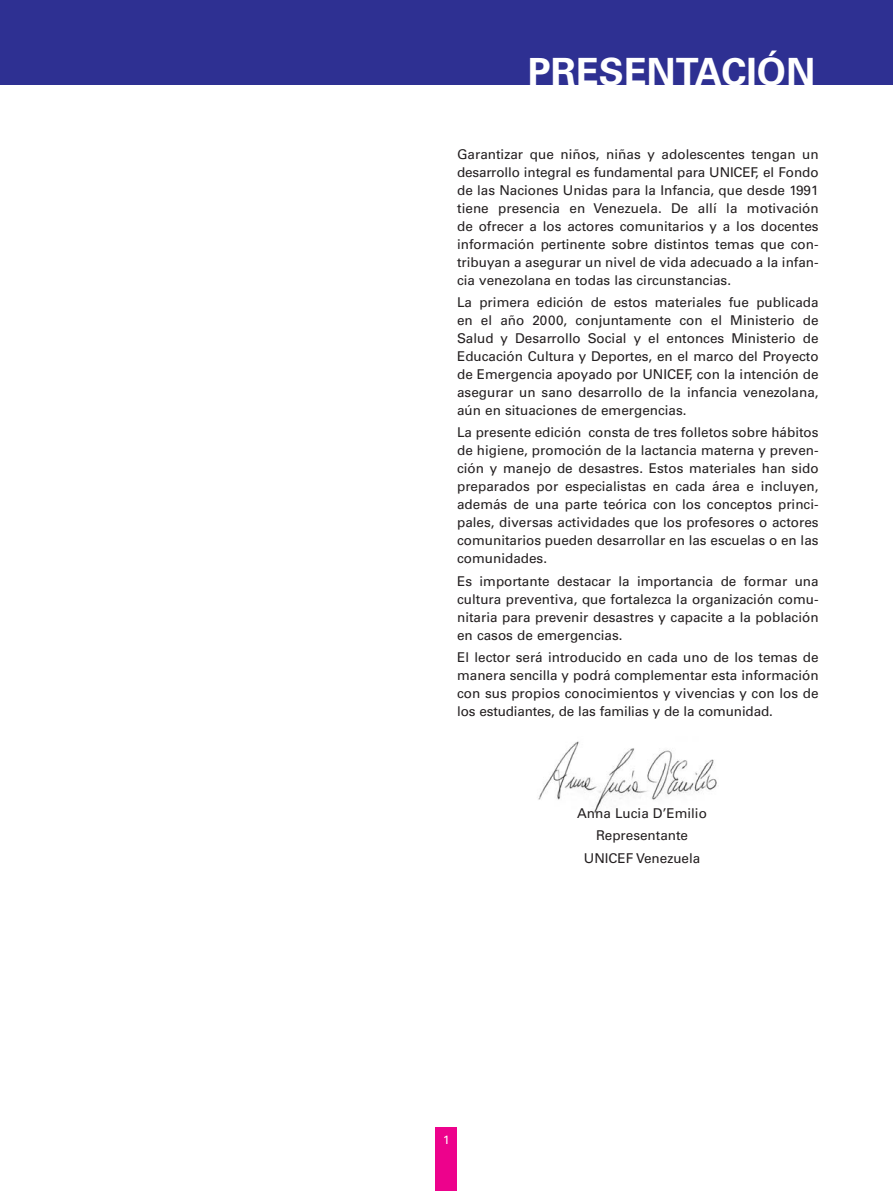
<style>
.page{position:relative;width:893px;height:1191px;background:#fff}
.page>*{position:absolute;margin:0;border:0;box-sizing:border-box;transform-origin:0 0}
.t1{font:700 37.5px "Univers";color:#fff}
.t2{font:13.5px/18px "Univers";color:#231f20;text-align:justify}
.t3{font:12px "Univers";color:#fff}
</style>
<div class="page">
<div style="left:436px;top:1127px;width:21px;height:64px;background:#ed028c"></div>
<div style="left:0;top:0;width:893px;height:85px;background:#2e3092"></div>
<img style="left:538px;top:741px;width:179px;height:73px">
<h1 class="t1" style="left:528px;top:58px;width:289px">PRESENTACIÓN</h1>
<p class="t2" style="left:457px;top:146px;width:363px">Garantizar que niños, niñas y adolescentes tengan un desarrollo integral es fundamental para UNICEF, el Fondo de las Naciones Unidas para la Infancia, que desde 1991 tiene presencia en Venezuela. De allí la motivación de ofrecer a los actores comunitarios y a los docentes información pertinente sobre distintos temas que con&shy;tribuyan a asegurar un nivel de vida adecuado a la infan&shy;cia venezolana en todas las circunstancias.</p>
<p class="t2" style="left:457px;top:294px;width:363px">La primera edición de estos materiales fue publicada en el año 2000, conjuntamente con el Ministerio de Salud y Desarrollo Social y el entonces Ministerio de Educación Cultura y Deportes, en el marco del Proyecto de Emergencia apoyado por UNICEF, con la intención de asegurar un sano desarrollo de la infancia venezolana, aún en situaciones de emergencias.</p>
<p class="t2" style="left:457px;top:424px;width:363px">La presente edición consta de tres folletos sobre hábitos de higiene, promoción de la lactancia materna y preven&shy;ción y manejo de desastres. Estos materiales han sido preparados por especialistas en cada área e incluyen, además de una parte teórica con los conceptos princi&shy;pales, diversas actividades que los profesores o actores comunitarios pueden desarrollar en las escuelas o en las comunidades.</p>
<p class="t2" style="left:457px;top:573px;width:363px">Es importante destacar la importancia de formar una cultura preventiva, que fortalezca la organización comu&shy;nitaria para prevenir desastres y capacite a la población en casos de emergencias.</p>
<p class="t2" style="left:457px;top:649px;width:363px">El lector será introducido en cada uno de los temas de manera sencilla y podrá complementar esta información con sus propios conocimientos y vivencias y con los de los estudiantes, de las familias y de la comunidad.</p>
<p class="t2" style="left:577px;top:803px;width:131px;line-height:22.5px;text-align:center">Anna Lucia D’Emilio<br>Representante<br>UNICEF Venezuela</p>
<p class="t3" style="left:443px;top:1135px;width:8px">1</p>
</div>
